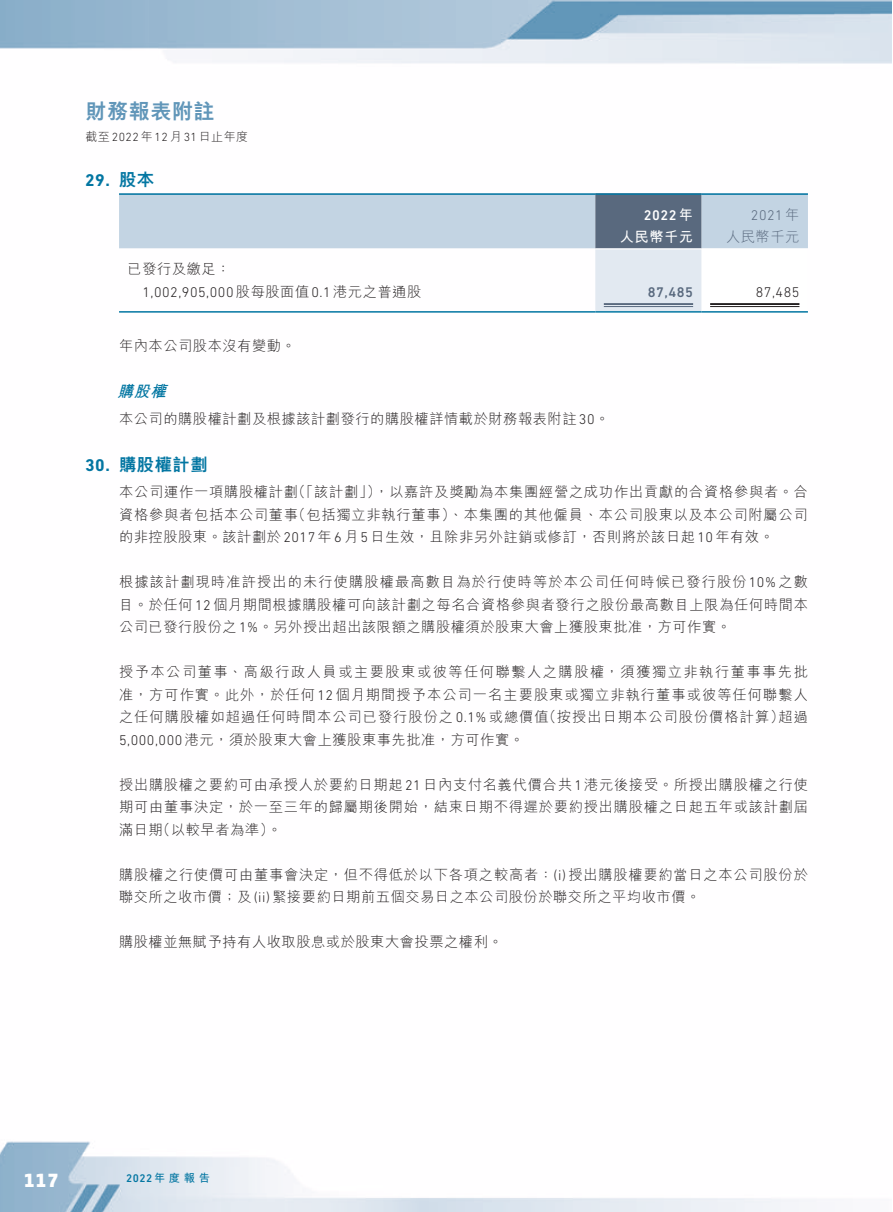
<style>
.page{position:relative;width:893px;height:1212px;background:#fff}
.page>*{position:absolute;margin:0;border:0;box-sizing:border-box;transform-origin:0 0}
.t1{font:800 21px "M Hei HK";letter-spacing:.03em;color:#6196b9}
.t2{font:700 19.5px "Akko Pro";color:#fff}
._3__標題{font:800 17.25px "M Hei HK";letter-spacing:.035em;color:#0376a2}
._3__標題-2{font:700 17.25px "DIN Next LT Pro";color:#0376a2}
._4__副標題{font:italic 700 15.75px "M Hei HK";color:#0376a2}
._1__內文{font:300 14.25px/22.5px "M Hei HK";letter-spacing:.05em;color:#231f20}
._1__內文-2{font:300 14.25px/22.5px "M Hei HK";letter-spacing:.105em;color:#231f20;text-align:right}
._1__內文-3{font:300 14.25px/22.5px "M Hei HK";letter-spacing:.07em;color:#231f20}
._1__內文-4{font:300 14.25px "DIN Next LT Pro";letter-spacing:.035em;color:#231f20}
._1__內文-5{font:500 14.25px "DIN Next LT Pro";color:#59697e}
._1__內文-6{font:300 14.25px "DIN Next LT Pro";color:#59697e}
._1__內文-7{font:500 14.25px "DIN Next LT Pro";color:#fff}
._1__內文-8{font:300 14.25px "M Hei HK";letter-spacing:.035em;color:#59697e}
._1__內文-9{font:700 14.25px "M Hei HK";letter-spacing:.035em;color:#fff}
.t3{font:300 12px "M Hei HK";letter-spacing:.035em;color:#231f20}
.t4{font:500 11.25px "DIN Next LT Pro";color:#0376a2}
.s1{font-family:"DIN Next LT Pro"}
.s2{font-family:"M Hei HK"}
.s3{font-family:"M Hei HK";font-weight:700}
</style>
<div class="page">
<img style="left:0;top:0;width:892px;height:1212px">
<svg style="left:119px;top:195px;width:689px;height:122px"></svg>
<div style="left:702px;top:311px;width:106px;height:6px;background:#fff"></div>
<hr style="left:119px;top:193px;width:476px;height:2px;background:#0376a2">
<hr style="left:595px;top:193px;width:107px;height:2px;background:#0376a2">
<hr style="left:702px;top:193px;width:106px;height:2px;background:#0376a2">
<hr style="left:119px;top:249px;width:476px;height:1px;background:#fff">
<hr style="left:595px;top:249px;width:107px;height:1px;background:#fff">
<hr style="left:702px;top:249px;width:106px;height:1px;background:#fff">
<hr style="left:604px;top:303px;width:89px;height:2px;background:#59697e">
<hr style="left:604px;top:306px;width:89px;height:1px;background:#59697e">
<hr style="left:710px;top:303px;width:89px;height:2px;background:#231f20">
<hr style="left:710px;top:306px;width:89px;height:1px;background:#231f20">
<hr style="left:119px;top:311px;width:476px;height:2px;background:#0376a2">
<hr style="left:595px;top:311px;width:107px;height:2px;background:#0376a2">
<hr style="left:702px;top:311px;width:106px;height:2px;background:#0376a2">
<h1 class="t1" style="left:85px;top:100px;width:131px">財務報表附註</h1>
<p class="t3" style="left:85px;top:130px;width:164px">截至<span class="s1">2022</span>年<span class="s1">12</span>月<span class="s1">31</span>日止年度</p>
<p class="_3__標題-2" style="left:85px;top:170px;width:26px">29.</p>
<p class="_3__標題" style="left:119px;top:170px;width:37px">股本</p>
<p class="_1__內文" style="left:128px;top:258px;width:104px">已發行及繳足：</p>
<p class="_1__內文-4" style="left:142px;top:284px;width:280px">1,002,905,000<span class="s2">股每股面值</span>0.1<span class="s2">港元之普通股</span></p>
<p class="_1__內文-7" style="left:644px;top:207px;width:51px">2022<span class="s3">年</span></p>
<p class="_1__內文-6" style="left:751px;top:207px;width:50px">2021 <span class="s2">年</span></p>
<p class="_1__內文-9" style="left:620px;top:227px;width:75px">人民幣千元</p>
<p class="_1__內文-8" style="left:726px;top:230px;width:75px">人民幣千元</p>
<p class="_1__內文-5" style="left:648px;top:284px;width:47px">87,485</p>
<p class="_1__內文-4" style="left:756px;top:284px;width:45px">87,485</p>
<p class="_3__標題-2" style="left:85px;top:455px;width:26px">30.</p>
<p class="_1__內文" style="left:119px;top:334px;width:178px">年內本公司股本沒有變動。</p>
<p class="_4__副標題" style="left:117px;top:380px;width:55px">購股權</p>
<p class="_1__內文" style="left:119px;top:407px;width:492px">本公司的購股權計劃及根據該計劃發行的購股權詳情載於財務報表附註<span class="s1">30</span>。</p>
<p class="_3__標題" style="left:119px;top:455px;width:90px">購股權計劃</p>
<p class="_1__內文" style="left:374px;top:481px;width:435px">，以嘉許及獎勵為本集團經營之成功作出貢獻的合資格參與者。合</p>
<p class="_1__內文" style="left:292px;top:481px;width:91px">（「該計劃」）</p>
<p class="_1__內文" style="left:292px;top:481px;width:518px;text-indent:-173px">本公司運作一項購股權計劃<br>（包括獨立非執行董事）、本集團的其他僱員、本公司股東以及本公司附屬公司</p>
<p class="_1__內文" style="left:119px;top:503px;width:656px">資格參與者包括本公司董事<br>的非控股股東。該計劃於<span class="s1">2017</span>年<span class="s1">6</span>月<span class="s1">5</span>日生效，且除非另外註銷或修訂，否則將於該日起<span class="s1">10</span>年有效。</p>
<p class="_1__內文" style="left:119px;top:571px;width:691px;text-align:justify">根據該計劃現時准許授出的未行使購股權最高數目為於行使時等於本公司任何時候已發行股份<span class="s1">10%</span>之數目。於任何<span class="s1">12</span>個月期間根據購股權可向該計劃之每名合資格參與者發行之股份最高數目上限為任何時間本公司已發行股份之<span class="s1">1%</span>。另外授出超出該限額之購股權須於股東大會上獲股東批准，方可作實。</p>
<p class="_1__內文-2" style="left:119px;top:661px;width:690px">授予本公司董事、高級行政人員或主要股東或彼等任何聯繫人之購股權，須獲獨立非執行董事事先批准，方可作實。此外，於任何<span class="s1">12</span>個月期間授予本公司一名主要股東或獨立非執行董事或彼等任何聯繫人超過</p>
<p class="_1__內文-3" style="left:542px;top:706px;width:244px">（按授出日期本公司股份價格計算）</p>
<p class="_1__內文-3" style="left:119px;top:706px;width:431px">之任何購股權如超過任何時間本公司已發行股份之<span class="s1">0.1%</span>或總價值<br><span class="s1">5,000,000</span>港元，須於股東大會上獲股東事先批准，方可作實。</p>
<p class="_1__內文" style="left:119px;top:773px;width:690px">授出購股權之要約可由承授人於要約日期起<span class="s1">21</span>日內支付名義代價合共<span class="s1">1</span>港元後接受。所授出購股權之行使</p>
<p class="_1__內文" style="left:119px;top:796px;width:691px">期可由董事決定，於一至三年的歸屬期後開始，結束日期不得遲於要約授出購股權之日起五年或該計劃屆</p>
<p class="_1__內文" style="left:156px;top:818px;width:127px">（以較早者為準。(</p>
<p class="_1__內文" style="left:119px;top:818px;width:45px">滿日期</p>
<p class="_1__內文" style="left:119px;top:863px;width:690px">購股權之行使價可由董事會決定，但不得低於以下各項之較高者： <span class="s1">)i(</span> 授出購股權要約當日之本公司股份於聯交所之收市價；及 <span class="s1">)i i(</span> 緊接要約日期前五個交易日之本公司股份於聯交所之平均收市價。</p>
<p class="_1__內文" style="left:119px;top:931px;width:385px">購股權並無賦予持有人收取股息或於股東大會投票之權利。</p>
<h2 class="t2" style="left:24px;top:1168px;width:37px">117</h2>
<p class="t4" style="left:126px;top:1172px;width:85px">2022<span class="s3">年度報告</span></p>
</div>
